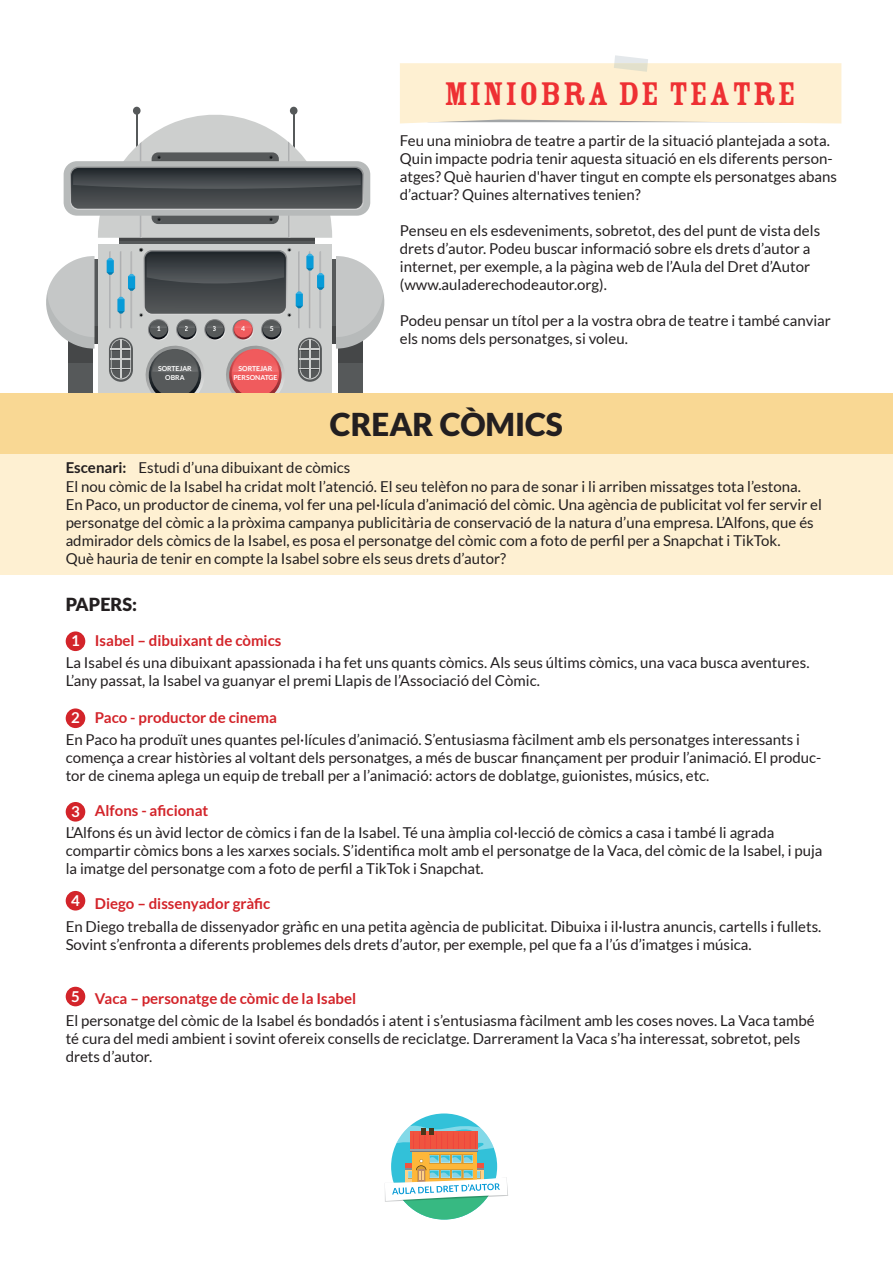
<style>
.page{position:relative;width:893px;height:1263px;background:#fff}
.page>*{position:absolute;margin:0;border:0;box-sizing:border-box;transform-origin:0 0}
.t1{font:36px "Rosewood Std Fill";letter-spacing:.03em;color:#ee3033}
.t2{font:900 31.5px "Lato";color:#231f20}
.t3{font:900 18px "Lato";color:#231f20}
.t4{font:15px/18px "Lato";color:#231f20}
.t5{font:700 15px "Lato";color:#d3242a}
.t6{font:700 15px "Lato";color:#fff}
.t7{font:700 6.9px/8.2px "Lato";color:#fff;text-align:center}
.s1{font-weight:700}
.s2{color:#fff}
</style>
<div class="page">
<div style="left:0;top:393px;width:893px;height:62px;background:#f9d894"></div>
<div style="left:0;top:455px;width:893px;height:120px;background:#fef0d2"></div>
<div style="left:66px;top:631px;width:19px;height:20px;background:#d3242a;border-radius:50%"></div>
<div style="left:66px;top:708px;width:19px;height:20px;background:#d3242a;border-radius:50%"></div>
<div style="left:66px;top:891px;width:19px;height:19px;background:#d3242a;border-radius:50%"></div>
<div style="left:66px;top:987px;width:19px;height:19px;background:#d3242a;border-radius:50%"></div>
<div style="left:66px;top:802px;width:19px;height:19px;background:#d3242a;border-radius:50%"></div>
<div style="left:133px;top:107px;width:8px;height:8px;background:#56595a;border-radius:50%"></div>
<div style="left:290px;top:107px;width:7px;height:8px;background:#56595a;border-radius:50%"></div>
<div style="left:119px;top:238px;width:196px;height:6px;background:#56595a"></div>
<hr style="left:119px;top:238px;width:196px;height:3px;background:#000001">
<div style="left:98px;top:244px;width:234px;height:149px;background:#cdcfce"></div>
<div style="left:338px;top:329px;width:24px;height:64px;background:#56595a"></div>
<div style="left:338px;top:338px;width:24px;height:25px;background:#454748"></div>
<hr style="left:332px;top:259px;width:4px;height:85px;background:#56595a">
<hr style="left:332px;top:326px;width:4px;height:18px;background:#454748">
<svg style="left:336px;top:256px;width:49px;height:93px"></svg>
<div style="left:64px;top:161px;width:306px;height:55px;background:#b7baba;border-radius:13px"></div>
<svg style="left:107px;top:248px;width:217px;height:145px"></svg>
<svg style="left:70px;top:111px;width:294px;height:127px"></svg>
<div style="left:68px;top:329px;width:25px;height:64px;background:#56595a"></div>
<div style="left:68px;top:338px;width:25px;height:25px;background:#454748"></div>
<svg style="left:94px;top:259px;width:4px;height:67px"></svg>
<svg style="left:94px;top:326px;width:4px;height:18px"></svg>
<svg style="left:46px;top:256px;width:48px;height:93px"></svg>
<svg style="left:400px;top:55px;width:441px;height:68px;background:#fcf0d7"></svg>
<div style="left:391px;top:1113px;width:106px;height:106px;background:#32c1d9;border-radius:50%"></div>
<svg style="left:404px;top:1202px;width:80px;height:17px"></svg>
<svg style="left:385px;top:1126px;width:123px;height:76px"></svg>
<p class="t7" style="left:157px;top:325px;width:5px">1</p>
<p class="t7" style="left:185px;top:325px;width:5px">2</p>
<p class="t7" style="left:213px;top:325px;width:5px">3</p>
<p class="t7" style="left:241px;top:325px;width:5px">4</p>
<p class="t7" style="left:270px;top:325px;width:5px">5</p>
<p class="t7" style="left:158px;top:365px;width:35px">SORTEJAR<br>OBRA</p>
<p class="t7" style="left:233px;top:365px;width:46px">SORTEJAR<br>PERSONATGE</p>
<h1 class="t1" style="left:444px;top:74px;width:354px">MINIOBRA DE TEATRE</h1>
<p class="t4" style="left:400px;top:131px;width:438px">Feu una miniobra de teatre a partir de la situació plantejada a sota.<br>Quin impacte podria tenir aquesta situació en els diferents person&shy;atges? Què haurien d'haver tingut en compte els personatges abans d’actuar? Quines alternatives tenien?</p>
<p class="t4" style="left:400px;top:221px;width:422px">Penseu en els esdeveniments, sobretot, des del punt de vista dels drets d’autor. Podeu buscar informació sobre els drets d’autor a internet, per exemple, a la pàgina web de l’Aula del Dret d’Autor (www.auladerechodeautor.org).</p>
<p class="t4" style="left:400px;top:311px;width:432px">Podeu pensar un títol per a la vostra obra de teatre i també canviar els noms dels personatges, si voleu.</p>
<h2 class="t2" style="left:330px;top:405px;width:235px">CREAR CÒMICS</h2>
<p class="t4" style="left:66px;top:459px;width:286px"><span class="s1">Escenari:</span> Estudi d’una dibuixant de còmics</p>
<p class="t4" style="left:66px;top:478px;width:758px">El nou còmic de la Isabel ha cridat molt l’atenció. El seu telèfon no para de sonar i li arriben missatges tota l’estona.<br>En Paco, un productor de cinema, vol fer una pel·lícula d’animació del còmic. Una agència de publicitat vol fer servir el personatge del còmic a la pròxima campanya publicitària de conservació de la natura d’una empresa. L’Alfons, que és admirador dels còmics de la Isabel, es posa el personatge del còmic com a foto de perfil per a Snapchat i TikTok.<br>Què hauria de tenir en compte la Isabel sobre els seus drets d’autor?</p>
<p class="t3" style="left:66px;top:594px;width:73px">PAPERS:</p>
<p class="t5" style="left:71px;top:631px;width:212px"><span class="s2">1</span> Isabel – dibuixant de còmics</p>
<p class="t4" style="left:66px;top:653px;width:745px">La Isabel és una dibuixant apassionada i ha fet uns quants còmics. Als seus últims còmics, una vaca busca aventures.<br>L’any passat, la Isabel va guanyar el premi Llapis de l’Associació del Còmic.</p>
<p class="t6" style="left:71px;top:709px;width:10px">2</p>
<p class="t5" style="left:95px;top:708px;width:184px">Paco - productor de cinema</p>
<p class="t4" style="left:66px;top:730px;width:757px">En Paco ha produït unes quantes pel·lícules d’animació. S’entusiasma fàcilment amb els personatges interessants i comença a crear històries al voltant dels personatges, a més de buscar finançament per produir l’animació. El produc&shy;tor de cinema aplega un equip de treball per a l’animació: actors de doblatge, guionistes, músics, etc.</p>
<p class="t6" style="left:71px;top:803px;width:10px">3</p>
<p class="t5" style="left:95px;top:802px;width:115px">Alfons - aficionat</p>
<p class="t4" style="left:66px;top:824px;width:758px">L’Alfons és un àvid lector de còmics i fan de la Isabel. Té una àmplia col·lecció de còmics a casa i també li agrada compartir còmics bons a les xarxes socials. S’identifica molt amb el personatge de la Vaca, del còmic de la Isabel, i puja la imatge del personatge com a foto de perfil a TikTok i Snapchat.</p>
<p class="t6" style="left:71px;top:892px;width:10px">4</p>
<p class="t5" style="left:95px;top:895px;width:177px">Diego – dissenyador gràfic</p>
<p class="t4" style="left:66px;top:917px;width:757px">En Diego treballa de dissenyador gràfic en una petita agència de publicitat. Dibuixa i il·lustra anuncis, cartells i fullets.<br>Sovint s’enfronta a diferents problemes dels drets d’autor, per exemple, pel que fa a l’ús d’imatges i música.</p>
<p class="t6" style="left:71px;top:988px;width:10px">5</p>
<p class="t5" style="left:95px;top:990px;width:263px">Vaca – personatge de còmic de la Isabel</p>
<p class="t4" style="left:66px;top:1012px;width:750px">El personatge del còmic de la Isabel és bondadós i atent i s’entusiasma fàcilment amb les coses noves. La Vaca també té cura del medi ambient i sovint ofereix consells de reciclatge. Darrerament la Vaca s’ha interessat, sobretot, pels drets d’autor.</p>
</div>
